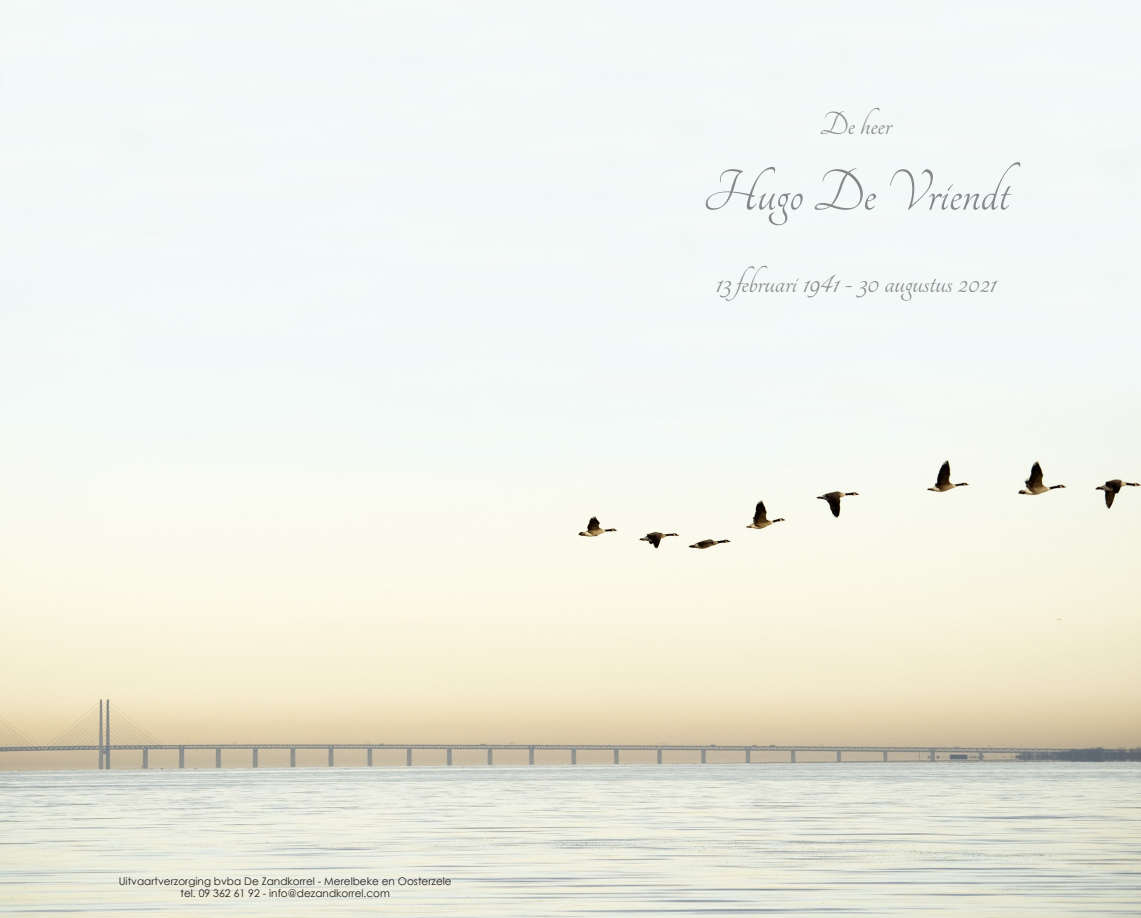
<style>
.page{position:relative;width:1141px;height:918px;background:#fff}
.page>*{position:absolute;margin:0;border:0;box-sizing:border-box;transform-origin:0 0}
.t1{font:63px "Tangerine";color:#86888b}
.t2{font:35px "Tangerine";color:#86888b}
.t3{font:10.5px "Century Gothic";color:#231f20}
</style>
<div class="page">
<img style="left:0;top:0;width:1141px;height:918px">
<p class="t3" style="left:119px;top:873px;width:335px">Uitvaartverzorging bvba De Zandkorrel - Merelbeke en Oosterzele</p>
<p class="t3" style="left:180px;top:886px;width:211px">tel. 09 362 61 92 - info@dezandkorrel.com</p>
<p class="t2" style="left:820px;top:107px;width:73px">De heer</p>
<p class="t1" style="left:703px;top:162px;width:308px">Hugo De Vriendt</p>
<p class="t2" style="left:715px;top:265px;width:282px">13 februari 1941 - 30 augustus 2021</p>
</div>
